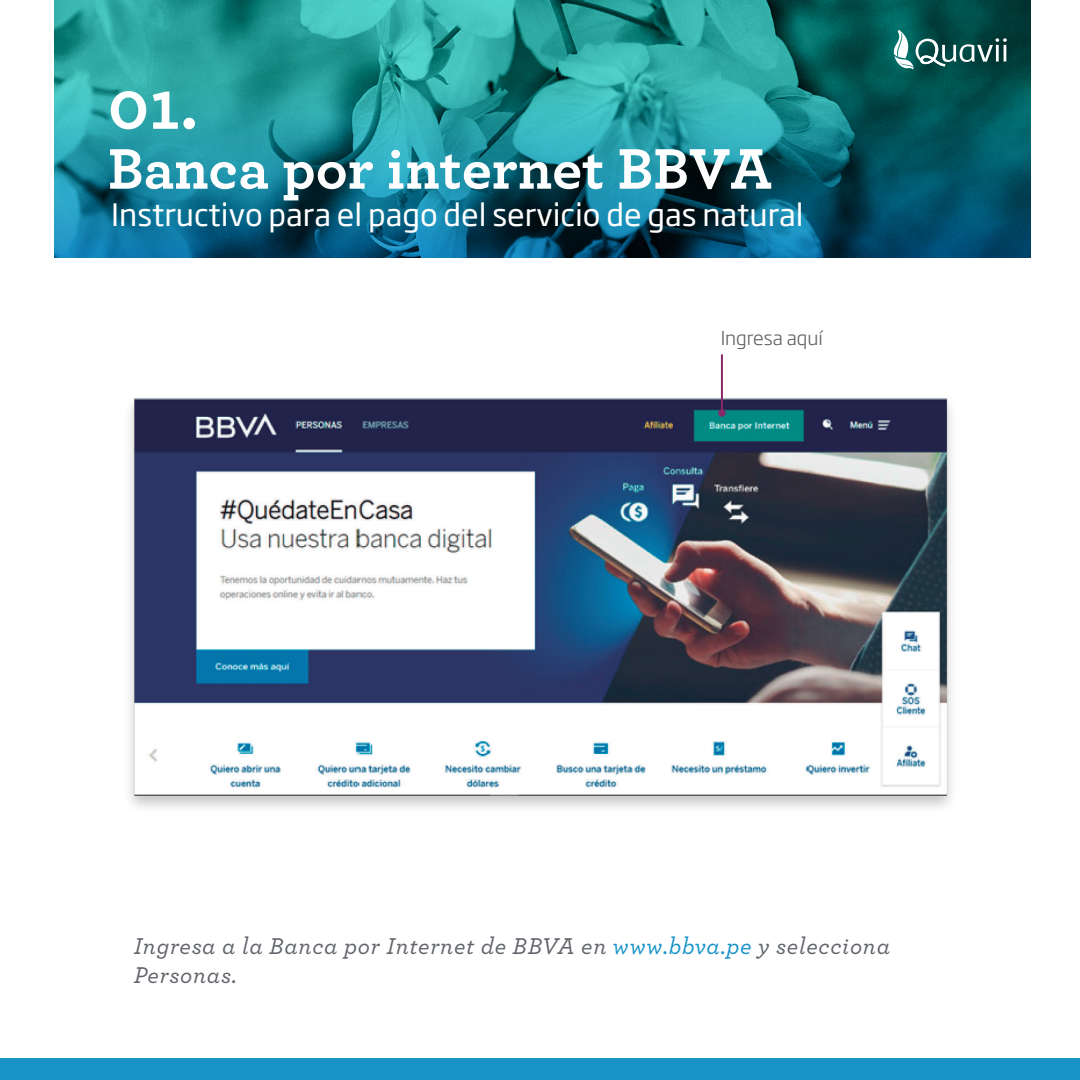
<style>
.page{position:relative;width:1080px;height:1080px;background:#fff}
.page>*{position:absolute;margin:0;border:0;box-sizing:border-box;transform-origin:0 0}
.t1{font:700 70.9px "Archer";color:#fff}
.t2{font:700 60px "Archer";color:#fff}
.t3{font:30.5px "Soho Gothic Pro";color:#fff}
.t4{font:italic 500 24px/28.8px "Archer";letter-spacing:.03em;color:#61656b}
.t5{font:300 19px "Soho Gothic Pro";color:#5e5f62}
.s1{color:#1893c8}
</style>
<div class="page">
<svg style="left:55px;top:0;width:975px;height:258px;background:#177a84"></svg>
<div style="left:0;top:1059px;width:1080px;height:21px;background:#1893c8"></div>
<svg style="left:894px;top:30px;width:113px;height:39px"></svg>
<img style="left:129px;top:390px;width:823px;height:418px">
<hr style="left:721px;top:354px;width:2px;height:59px;background:#852b6a">
<div style="left:718px;top:409px;width:8px;height:8px;background:#852b6a;border-radius:50%"></div>
<h1 class="t1" style="left:108px;top:49px;width:92px">01.</h1>
<h2 class="t2" style="left:108px;top:121px;width:666px">Banca por internet BBVA</h2>
<p class="t3" style="left:111px;top:191px;width:694px">Instructivo para el pago del servicio de gas natural</p>
<p class="t5" style="left:721px;top:324px;width:104px">Ingresa aquí</p>
<p class="t4" style="left:134px;top:930px;width:758px">Ingresa a la Banca por Internet de BBVA en <span class="s1">www.bbva.pe</span> y selecciona<br>Personas.</p>
</div>
